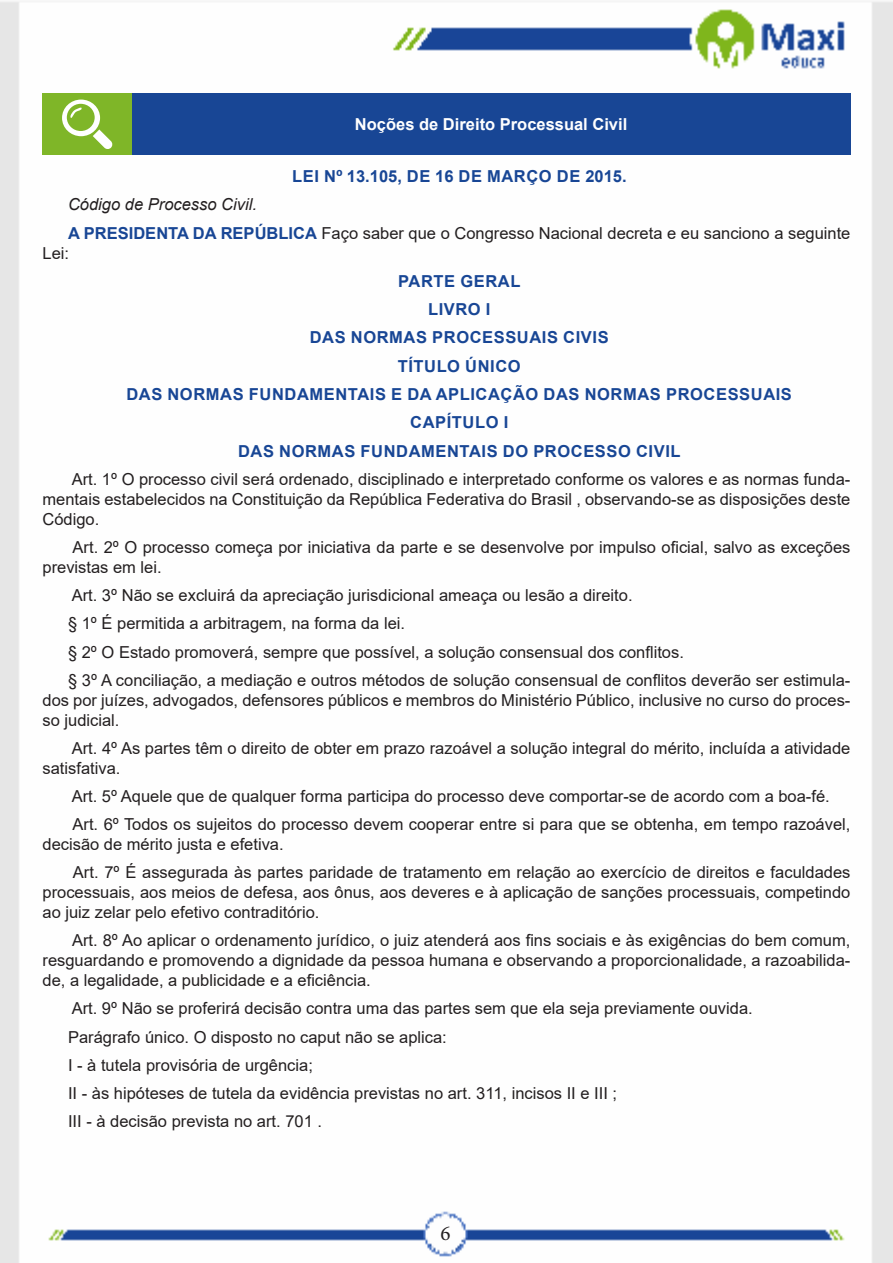
<style>
.page{position:relative;width:893px;height:1263px;background:#fff}
.page>*{position:absolute;margin:0;border:0;box-sizing:border-box;transform-origin:0 0}
.t1{font:21px "Minion Pro";color:#231f20}
.TEXTO_BASE{font:16.5px/19.8px "Arial";color:#231f20}
.TITULO_DE_LEI{font:700 16.5px "Arial";letter-spacing:.035em;color:#184695}
.Titulo_de_Caixa{font:700 16.5px "Arial";color:#fff}
.TEXTO_BASE-2{font:italic 16.5px "Arial";color:#231f20}
.s1{font-weight:700;color:#184695}
</style>
<div class="page">
<img style="left:0;top:1px;width:893px;height:1262px">
<div style="left:43px;top:94px;width:89px;height:61px;background:#7fb628"></div>
<div style="left:132px;top:94px;width:718px;height:61px;background:#184695"></div>
<svg style="left:62px;top:100px;width:51px;height:49px"></svg>
<p class="Titulo_de_Caixa" style="left:355px;top:113px;width:274px">Noções de Direito Processual Civil</p>
<p class="TITULO_DE_LEI" style="left:292px;top:165px;width:336px">LEI Nº 13.105, DE 16 DE MARÇO DE 2015.</p>
<p class="TEXTO_BASE-2" style="left:68px;top:194px;width:190px">Código de Processo Civil.</p>
<p class="TEXTO_BASE" style="left:43px;top:223px;width:809px;text-indent:26px"><span class="s1">A PRESIDENTA DA REPÚBLICA</span> Faço saber que o Congresso Nacional decreta e eu sanciono a seguinte<br>Lei:</p>
<p class="TITULO_DE_LEI" style="left:398px;top:269px;width:124px">PARTE GERAL</p>
<p class="TITULO_DE_LEI" style="left:428px;top:298px;width:64px">LIVRO I</p>
<p class="TITULO_DE_LEI" style="left:310px;top:326px;width:300px">DAS NORMAS PROCESSUAIS CIVIS</p>
<p class="TITULO_DE_LEI" style="left:398px;top:354px;width:125px">TÍTULO ÚNICO</p>
<p class="TITULO_DE_LEI" style="left:126px;top:383px;width:667px">DAS NORMAS FUNDAMENTAIS E DA APLICAÇÃO DAS NORMAS PROCESSUAIS</p>
<p class="TITULO_DE_LEI" style="left:410px;top:411px;width:100px">CAPÍTULO I</p>
<p class="TITULO_DE_LEI" style="left:238px;top:439px;width:444px">DAS NORMAS FUNDAMENTAIS DO PROCESSO CIVIL</p>
<p class="TEXTO_BASE" style="left:43px;top:469px;width:809px;text-align:justify;text-indent:29px">Art. 1º O processo civil será ordenado, disciplinado e interpretado conforme os valores e as normas funda&shy;mentais estabelecidos na Constituição da República Federativa do Brasil , observando-se as disposições deste Código.</p>
<p class="TEXTO_BASE" style="left:43px;top:537px;width:809px;text-indent:30px">Art. 2º O processo começa por iniciativa da parte e se desenvolve por impulso oficial, salvo as exceções previstas em lei.</p>
<p class="TEXTO_BASE" style="left:72px;top:585px;width:562px">Art. 3º Não se excluirá da apreciação jurisdicional ameaça ou lesão a direito.</p>
<p class="TEXTO_BASE" style="left:68px;top:613px;width:339px">§ 1º É permitida a arbitragem, na forma da lei.</p>
<p class="TEXTO_BASE" style="left:68px;top:642px;width:617px">§ 2º O Estado promoverá, sempre que possível, a solução consensual dos conflitos.</p>
<p class="TEXTO_BASE" style="left:43px;top:670px;width:809px;text-align:justify;text-indent:26px">§ 3º A conciliação, a mediação e outros métodos de solução consensual de conflitos deverão ser estimula&shy;dos por juízes, advogados, defensores públicos e membros do Ministério Público, inclusive no curso do proces&shy;so judicial.</p>
<p class="TEXTO_BASE" style="left:43px;top:738px;width:809px;text-indent:29px">Art. 4º As partes têm o direito de obter em prazo razoável a solução integral do mérito, incluída a atividade satisfativa.</p>
<p class="TEXTO_BASE" style="left:72px;top:786px;width:760px">Art. 5º Aquele que de qualquer forma participa do processo deve comportar-se de acordo com a boa-fé.</p>
<p class="TEXTO_BASE" style="left:43px;top:814px;width:809px;text-indent:30px">Art. 6º Todos os sujeitos do processo devem cooperar entre si para que se obtenha, em tempo razoável, decisão de mérito justa e efetiva.</p>
<p class="TEXTO_BASE" style="left:43px;top:862px;width:809px;text-align:justify;text-indent:30px">Art. 7º É assegurada às partes paridade de tratamento em relação ao exercício de direitos e faculdades processuais, aos meios de defesa, aos ônus, aos deveres e à aplicação de sanções processuais, competindo ao juiz zelar pelo efetivo contraditório.</p>
<p class="TEXTO_BASE" style="left:43px;top:930px;width:809px;text-align:justify;text-indent:30px">Art. 8º Ao aplicar o ordenamento jurídico, o juiz atenderá aos fins sociais e às exigências do bem comum, resguardando e promovendo a dignidade da pessoa humana e observando a proporcionalidade, a razoabilida&shy;de, a legalidade, a publicidade e a eficiência.</p>
<p class="TEXTO_BASE" style="left:72px;top:998px;width:682px">Art. 9º Não se proferirá decisão contra uma das partes sem que ela seja previamente ouvida.</p>
<p class="TEXTO_BASE" style="left:68px;top:1027px;width:380px">Parágrafo único. O disposto no caput não se aplica:</p>
<p class="TEXTO_BASE" style="left:68px;top:1055px;width:246px">I - à tutela provisória de urgência;</p>
<p class="TEXTO_BASE" style="left:68px;top:1083px;width:551px">II - às hipóteses de tutela da evidência previstas no art. 311, incisos II e III ;</p>
<p class="TEXTO_BASE" style="left:68px;top:1111px;width:256px">III - à decisão prevista no art. 701 .</p>
<p class="t1" style="left:440px;top:1219px;width:12px">6</p>
</div>
